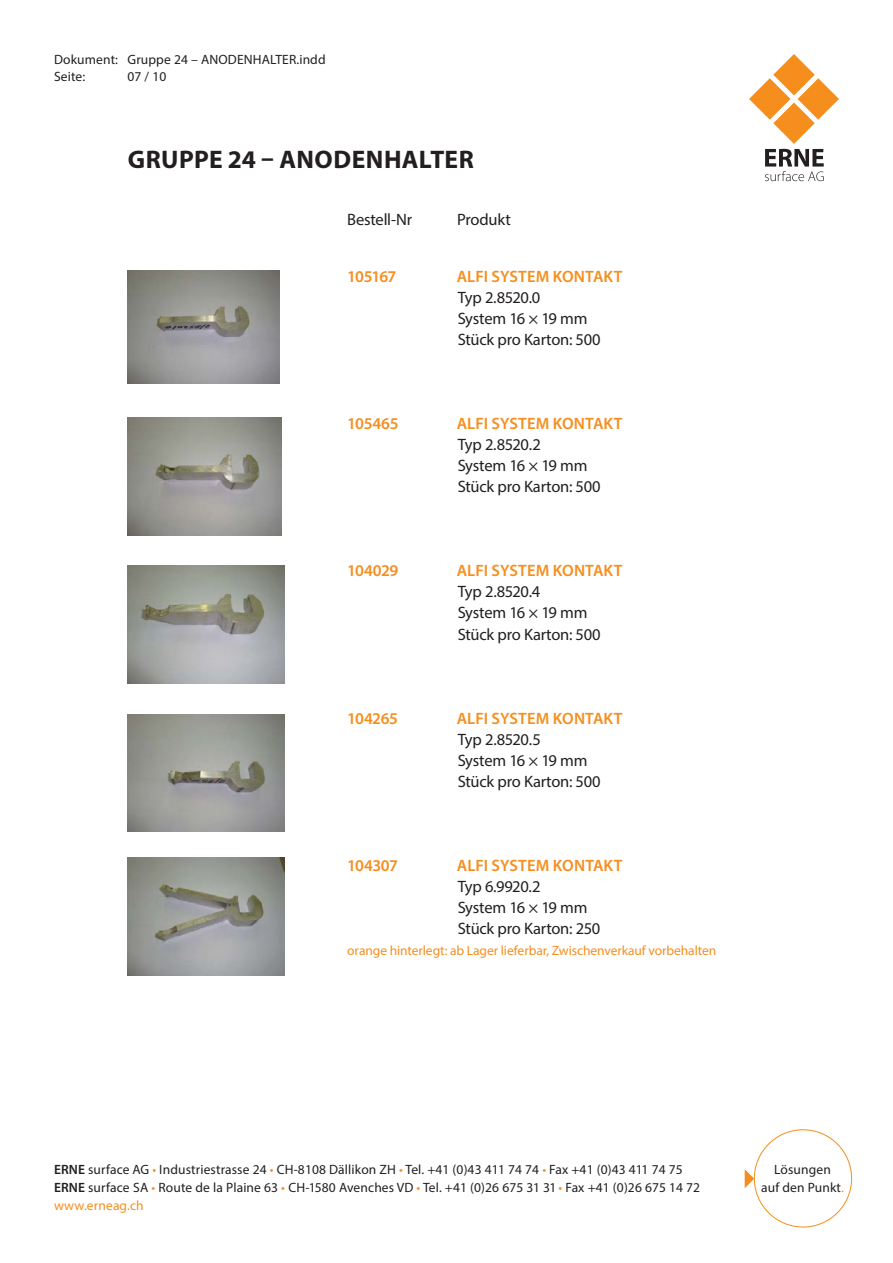
<style>
.page{position:relative;width:893px;height:1263px;background:#fff}
.page>*{position:absolute;margin:0;border:0;box-sizing:border-box;transform-origin:0 0}
.t1{font:700 25.5px "Myriad Pro";letter-spacing:.015em;color:#231f20}
.t2{font:16.5px/21px "Myriad Pro";letter-spacing:-.015em;color:#231f20}
.t3{font:600 16.5px "Myriad Pro";color:#f68e1e}
.t4{font:13.5px/18px "Myriad Pro";letter-spacing:.01em;color:#231f20}
.t5{font:13.5px "Myriad Pro";letter-spacing:-.005em;color:#f68e1e}
.s1{font-weight:600}
.s2{color:#f68e1e}
</style>
<div class="page">
<svg style="left:745px;top:1169px;width:9px;height:19px"></svg>
<svg style="left:749px;top:54px;width:90px;height:127px"></svg>
<img style="left:128px;top:270px;width:152px;height:114px">
<img style="left:128px;top:418px;width:154px;height:117px">
<img style="left:128px;top:566px;width:156px;height:117px">
<img style="left:128px;top:714px;width:156px;height:118px">
<img style="left:128px;top:858px;width:156px;height:117px">
<p class="t4" style="left:54px;top:51px;width:273px;line-height:16.5px">Dokument: Gruppe 24 – ANODENHALTER.indd<br>Seite:</p>
<p class="t4" style="left:127px;top:67px;width:40px">07 / 10</p>
<h1 class="t1" style="left:128px;top:143px;width:348px">GRUPPE 24 – ANODENHALTER</h1>
<p class="t2" style="left:347px;top:209px;width:67px">Bestell-Nr</p>
<p class="t2" style="left:457px;top:209px;width:55px">Produkt</p>
<p class="t3" style="left:347px;top:266px;width:51px">105167</p>
<p class="t3" style="left:457px;top:266px;width:167px">ALFI SYSTEM KONTAKT</p>
<p class="t2" style="left:458px;top:287px;width:144px">Typ 2.8520.0<br>System 16 × 19 mm<br>Stück pro Karton: 500</p>
<p class="t3" style="left:347px;top:413px;width:53px">105465</p>
<p class="t3" style="left:457px;top:413px;width:167px">ALFI SYSTEM KONTAKT</p>
<p class="t2" style="left:458px;top:434px;width:144px">Typ 2.8520.2<br>System 16 × 19 mm<br>Stück pro Karton: 500</p>
<p class="t3" style="left:347px;top:560px;width:53px">104029</p>
<p class="t3" style="left:457px;top:560px;width:167px">ALFI SYSTEM KONTAKT</p>
<p class="t2" style="left:458px;top:581px;width:144px">Typ 2.8520.4<br>System 16 × 19 mm<br>Stück pro Karton: 500</p>
<p class="t3" style="left:347px;top:707px;width:52px">104265</p>
<p class="t3" style="left:457px;top:707px;width:167px">ALFI SYSTEM KONTAKT</p>
<p class="t2" style="left:458px;top:728px;width:144px">Typ 2.8520.5<br>System 16 × 19 mm<br>Stück pro Karton: 500</p>
<p class="t3" style="left:347px;top:854px;width:52px">104307</p>
<p class="t3" style="left:457px;top:854px;width:167px">ALFI SYSTEM KONTAKT</p>
<p class="t2" style="left:458px;top:875px;width:144px">Typ 6.9920.2<br>System 16 × 19 mm<br>Stück pro Karton: 250</p>
<p class="t5" style="left:347px;top:942px;width:370px">orange hinterlegt: ab Lager lieferbar, Zwischenverkauf vorbehalten</p>
<p class="t4" style="left:54px;top:1160px;width:648px"><span class="s1">ERNE</span> surface AG <span class="s2">•</span> Industriestrasse 24 <span class="s2">•</span> CH-8108 Dällikon ZH <span class="s2">•</span> Tel. +41 (0)43 411 74 74 <span class="s2">•</span> Fax +41 (0)43 411 74 75<br><span class="s1">ERNE</span> surface SA <span class="s2">•</span> Route de la Plaine 63 <span class="s2">•</span> CH-1580 Avenches VD <span class="s2">•</span> Tel. +41 (0)26 675 31 31 <span class="s2">•</span> Fax +41 (0)26 675 14 72 <span class="s2">www.erneag.ch</span></p>
<p class="t4" style="left:761px;top:1160px;width:84px;text-align:center">Lösungen<br>auf den Punkt<span class="s2">.</span></p>
</div>
